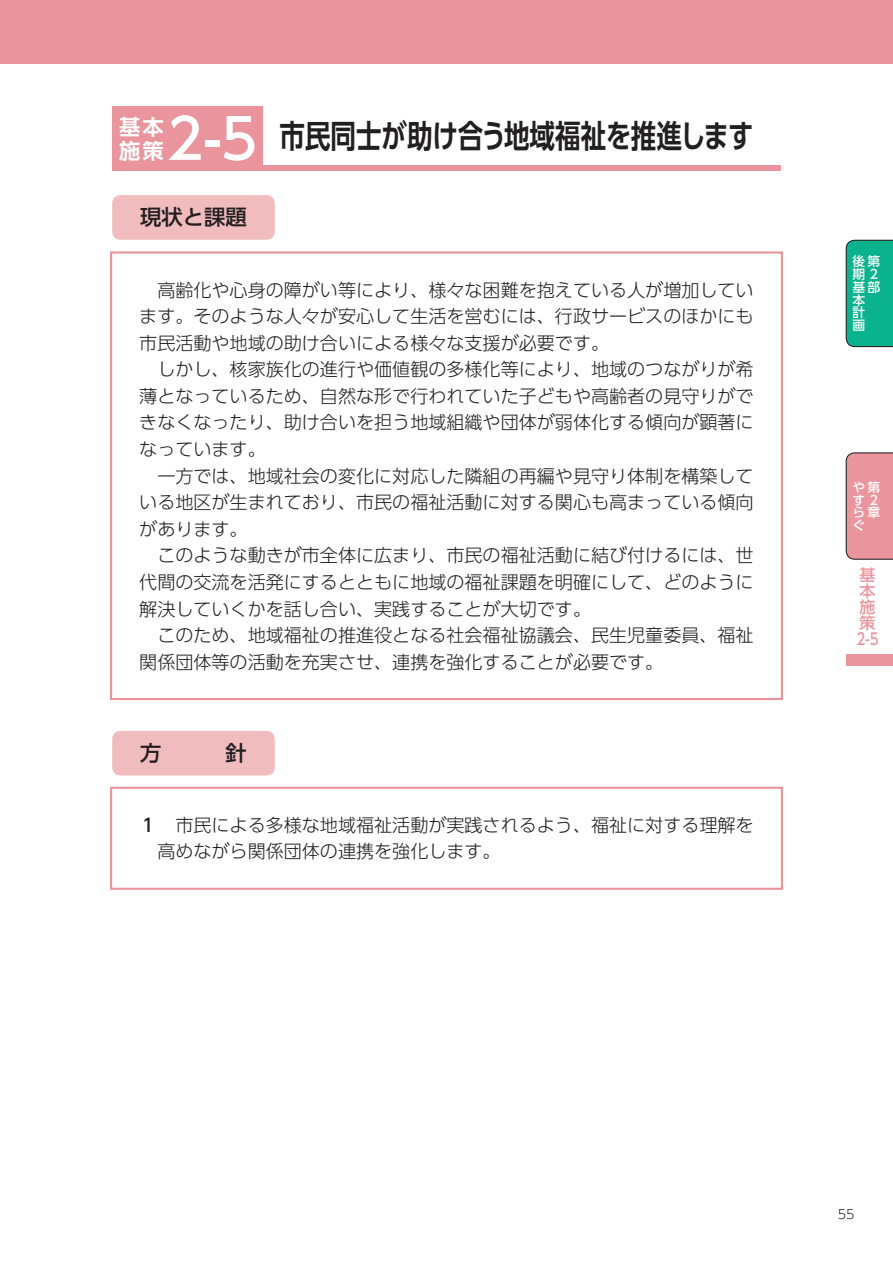
<style>
.page{position:relative;width:893px;height:1263px;background:#fff}
.page>*{position:absolute;margin:0;border:0;box-sizing:border-box;transform-origin:0 0}
.t1{font:500 55.35px "UD Shin Go Pr 6";color:#fff}
.t2{font:700 31.95px "UD Shin Go Pr 6 De";letter-spacing:-.005em;color:#231f20;scale:.8 1}
.t3{font:500 21.3px "UD Shin Go Pr 6";color:#231f20}
.t4{font:700 21.3px "UD Shin Go Pr 6 De";color:#fff}
.本文_問答1{font:300 18px/26.5px "UD Shin Go Pr 6";color:#231f20;text-align:justify}
.t5{font:500 15.9px/15.9px "UD Shin Go Pr 6";color:#ea959d}
.t6{font:500 12.75px/12.8px "UD Shin Go Pr 6";color:#fff}
.t7{font:300 12.75px "UD Shin Go Pr 6";color:#231f20}
.s1{font-weight:500}
</style>
<div class="page">
<div style="left:0;top:0;width:893px;height:64px;background:#ea959d"></div>
<div style="left:846px;top:452px;width:47px;height:108px;background:#ea959d"></div>
<div style="left:846px;top:240px;width:47px;height:107px;background:#0ab38d"></div>
<div style="left:846px;top:654px;width:47px;height:12px;background:#ea959d"></div>
<div style="left:112px;top:195px;width:163px;height:45px;background:#f1bcbe;border-radius:9px"></div>
<div style="left:112px;top:731px;width:163px;height:44px;background:#f1bcbe;border-radius:9px"></div>
<div style="left:112px;top:165px;width:669px;height:5px;background:#ea959d"></div>
<div style="left:112px;top:107px;width:151px;height:63px;background:#ea959d"></div>
<div style="left:110px;top:251px;width:673px;height:449px;border:2px solid #ea959d"></div>
<div style="left:110px;top:787px;width:673px;height:103px;border:2px solid #ea959d"></div>
<p class="t1" style="left:167px;top:94px;width:92px">2-5</p>
<p class="t2" style="left:280px;top:110px;width:594px">市民同士が助け合う地域福祉を推進します</p>
<p class="t4" style="left:119px;top:110px;width:46px">基本</p>
<p class="t4" style="left:119px;top:133px;width:46px">施策</p>
<p class="t3" style="left:140px;top:200px;width:108px">現状と課題</p>
<p class="本文_問答1" style="left:139px;top:276px;width:616px">　高齢化や心身の障がい等により、様々な困難を抱えている人が増加しています。そのような人々が安心して生活を営むには、行政サービスのほかにも市民活動や地域の助け合いによる様々な支援が必要です。</p>
<p class="本文_問答1" style="left:139px;top:356px;width:616px">　しかし、核家族化の進行や価値観の多様化等により、地域のつながりが希薄となっているため、自然な形で行われていた子どもや高齢者の見守りができなくなったり、助け合いを担う地域組織や団体が弱体化する傾向が顕著になっています。</p>
<p class="本文_問答1" style="left:139px;top:462px;width:616px">　一方では、地域社会の変化に対応した隣組の再編や見守り体制を構築している地区が生まれており、市民の福祉活動に対する関心も高まっている傾向があります。</p>
<p class="本文_問答1" style="left:139px;top:542px;width:616px">　このような動きが市全体に広まり、市民の福祉活動に結び付けるには、世代間の交流を活発にするとともに地域の福祉課題を明確にして、どのように解決していくかを話し合い、実践することが大切です。</p>
<p class="本文_問答1" style="left:139px;top:621px;width:616px">　このため、地域福祉の推進役となる社会福祉協議会、民生児童委員、福祉関係団体等の活動を充実させ、連携を強化することが必要です。</p>
<p class="t3" style="left:140px;top:736px;width:23px">方</p>
<p class="t3" style="left:225px;top:736px;width:23px">針</p>
<p class="本文_問答1" style="left:157px;top:811px;width:598px;text-indent:-18px"><span class="s1">１　</span>市民による多様な地域福祉活動が実践されるよう、福祉に対する理解を高めながら関係団体の連携を強化します。</p>
<p class="t6" style="left:853px;top:255px;width:29px">後第期２基部本計画</p>
<p class="t6" style="left:853px;top:480px;width:29px">や第す２ら章ぐ</p>
<p class="t5" style="left:856px;top:567px;width:24px">基本施策<br>2-5</p>
<p class="t7" style="left:838px;top:1204px;width:18px">55</p>
</div>
